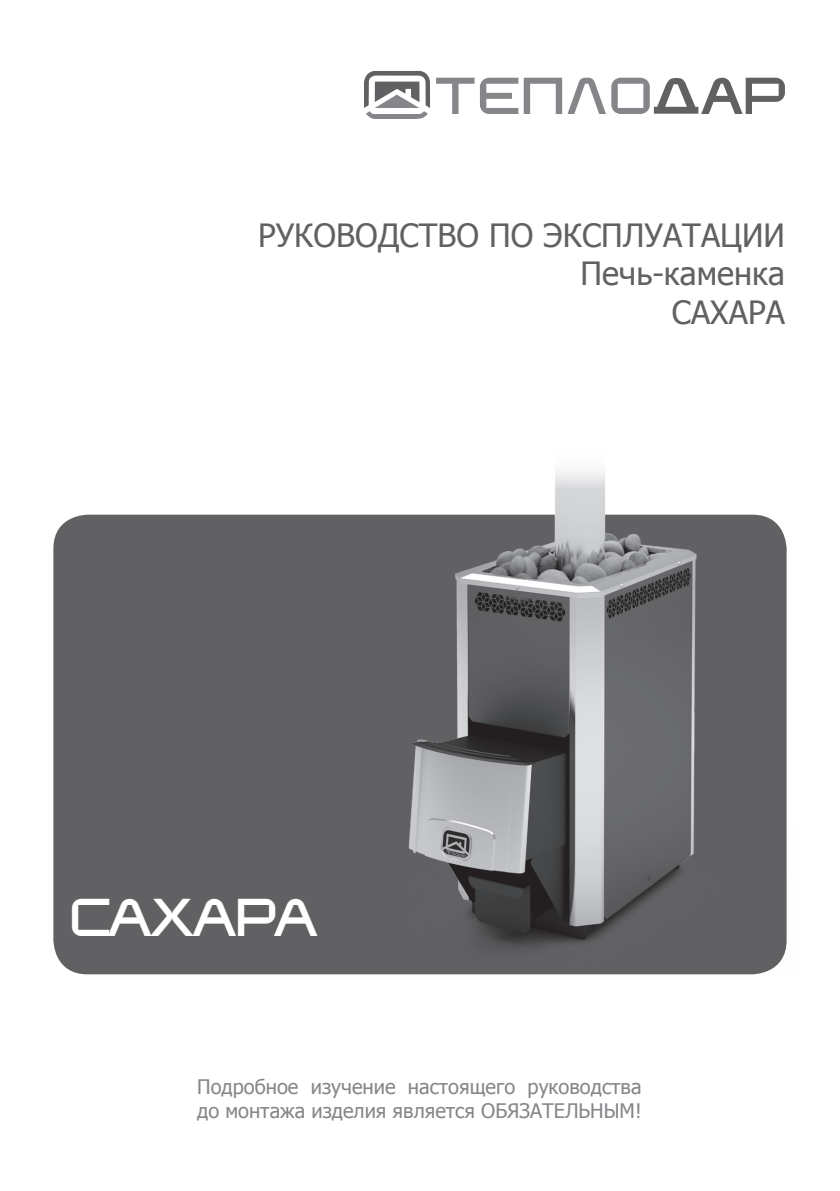
<style>
.page{position:relative;width:840px;height:1191px;background:#fff}
.page>*{position:absolute;margin:0;border:0;box-sizing:border-box;transform-origin:0 0}
.t1{font:37.2px "teplodar";color:#fff}
.t2{font:32px/38.4px "Tahoma";color:#616164;text-align:right}
.t3{font:20px/24px "Tahoma";color:#848689}
</style>
<div class="page">
<div style="left:53px;top:514px;width:733px;height:460px;background:#616164;border-radius:34px"></div>
<svg style="left:364px;top:70px;width:66px;height:49px"></svg>
<svg style="left:436px;top:78px;width:348px;height:36px"></svg>
<img style="left:329px;top:471px;width:458px;height:502px">
<h2 class="t2" style="left:258px;top:215px;width:528px">РУКОВОДСТВО ПО ЭКСПЛУАТАЦИИ<br>Печь-каменка<br>САХАРА</h2>
<h1 class="t1" style="left:72px;top:901px;width:249px">САХАРА</h1>
<p class="t3" style="left:197px;top:1074px;width:445px">Подробное изучение настоящего руководства до монтажа изделия является ОБЯЗАТЕЛЬНЫМ!</p>
</div>
